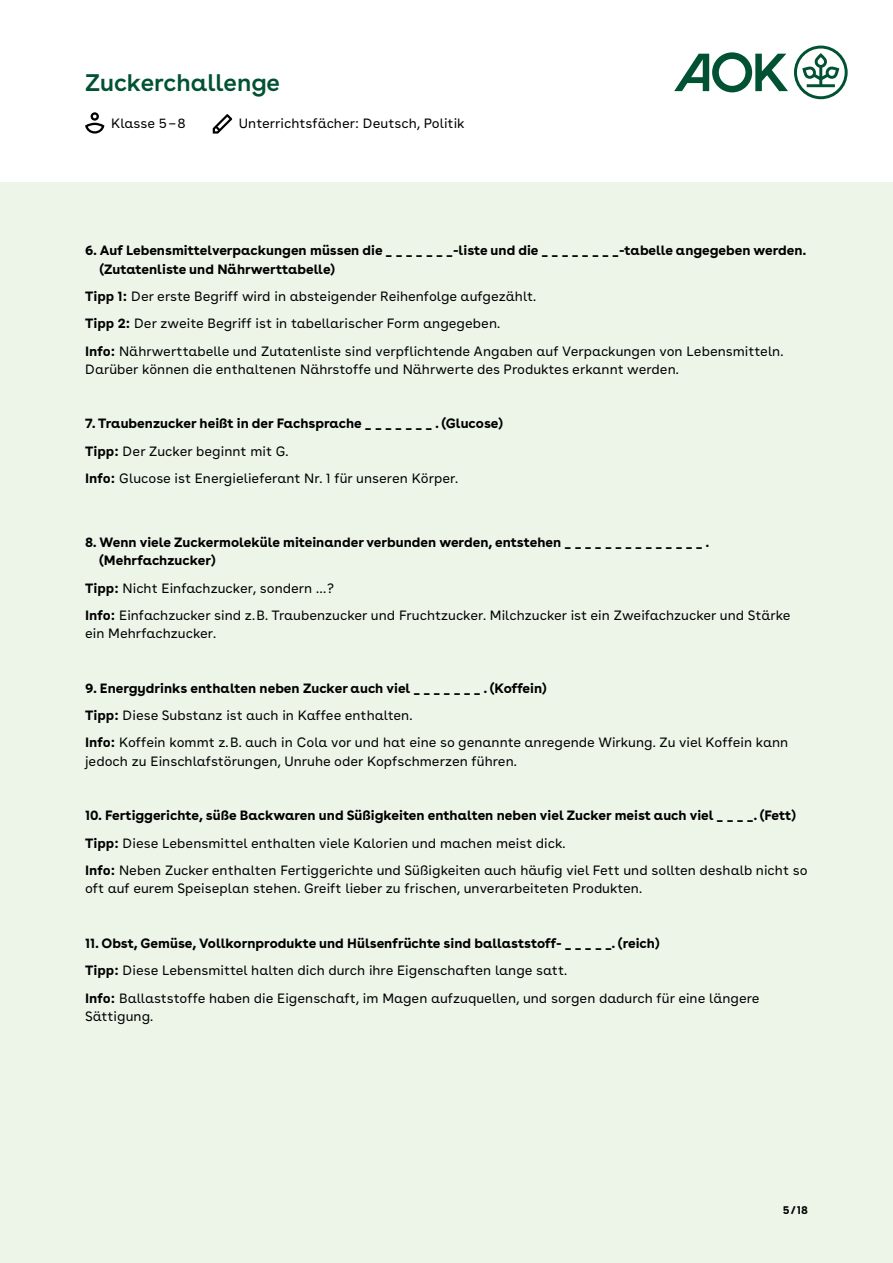
<style>
.page{position:relative;width:893px;height:1263px;background:#fff}
.page>*{position:absolute;margin:0;border:0;box-sizing:border-box;transform-origin:0 0}
.t1{font:600 24px "AOK Buenos Aires";color:#005232}
.t2{font:13.5px/27.3px "AOK Buenos Aires Text";color:#000}
.t3{font:700 13.5px/18.3px "AOK Buenos Aires";color:#000}
.t4{font:700 11.25px "AOK Buenos Aires Text";color:#000}
.s1{font-weight:700}
</style>
<div class="page">
<div style="left:0;top:182px;width:893px;height:1081px;background:#edf5e9"></div>
<svg style="left:674px;top:46px;width:174px;height:53px"></svg>
<svg style="left:85px;top:112px;width:19px;height:22px"></svg>
<svg style="left:213px;top:114px;width:19px;height:20px"></svg>
<h1 class="t1" style="left:85px;top:63px;width:196px">Zuckerchallenge</h1>
<p class="t2" style="left:111px;top:108px;width:76px">Klasse 5–8</p>
<p class="t2" style="left:239px;top:108px;width:227px">Unterrichtsfächer: Deutsch, Politik</p>
<p class="t3" style="left:100px;top:240px;width:708px;text-indent:-15px">6. Auf Lebensmittelverpackungen müssen die _ _ _ _ _ _ _-liste und die _ _ _ _ _ _ _ _-tabelle angegeben werden. (Zutatenliste und Nährwerttabelle)</p>
<p class="t2" style="left:85px;top:281px;width:700px"><span class="s1">Tipp 1:</span> Der erste Begriff wird in absteigender Reihenfolge aufgezählt.<br><span class="s1">Tipp 2:</span> Der zweite Begriff ist in tabellarischer Form angegeben.<br><span class="s1">Info:</span> Nährwerttabelle und Zutatenliste sind verpflichtende Angaben auf Verpackungen von Lebensmitteln.</p>
<p class="t2" style="left:85px;top:354px;width:595px">Darüber können die enthaltenen Nährstoffe und Nährwerte des Produktes erkannt werden.</p>
<p class="t3" style="left:85px;top:413px;width:419px">7. Traubenzucker heißt in der Fachsprache _ _ _ _ _ _ _ . (Glucose)</p>
<p class="t2" style="left:85px;top:436px;width:375px"><span class="s1">Tipp:</span> Der Zucker beginnt mit G.<br><span class="s1">Info:</span> Glucose ist Energielieferant Nr. 1 für unseren Körper.</p>
<p class="t3" style="left:100px;top:532px;width:611px;text-indent:-14px">8. Wenn viele Zuckermoleküle miteinander verbunden werden, entstehen _ _ _ _ _ _ _ _ _ _ _ _ _ _ . (Mehrfachzucker)</p>
<p class="t2" style="left:85px;top:573px;width:707px"><span class="s1">Tipp:</span> Nicht Einfachzucker, sondern …?<br><span class="s1">Info:</span> Einfachzucker sind z.B. Traubenzucker und Fruchtzucker. Milchzucker ist ein Zweifachzucker und Stärke</p>
<p class="t2" style="left:85px;top:618px;width:133px">ein Mehrfachzucker.</p>
<p class="t3" style="left:85px;top:677px;width:463px">9. Energydrinks enthalten neben Zucker auch viel _ _ _ _ _ _ _ . (Koffein)</p>
<p class="t2" style="left:85px;top:700px;width:705px"><span class="s1">Tipp:</span> Diese Substanz ist auch in Kaffee enthalten.<br><span class="s1">Info:</span> Koffein kommt z.B. auch in Cola vor und hat eine so genannte anregende Wirkung. Zu viel Koffein kann</p>
<p class="t2" style="left:85px;top:746px;width:433px">jedoch zu Einschlafstörungen, Unruhe oder Kopfschmerzen führen.</p>
<p class="t3" style="left:85px;top:805px;width:712px">10. Fertiggerichte, süße Backwaren und Süßigkeiten enthalten neben viel Zucker meist auch viel _ _ _ _. (Fett)</p>
<p class="t2" style="left:85px;top:828px;width:724px"><span class="s1">Tipp:</span> Diese Lebensmittel enthalten viele Kalorien und machen meist dick.<br><span class="s1">Info:</span> Neben Zucker enthalten Fertiggerichte und Süßigkeiten auch häufig viel Fett und sollten deshalb nicht so</p>
<p class="t2" style="left:85px;top:874px;width:559px">oft auf eurem Speiseplan stehen. Greift lieber zu frischen, unverarbeiteten Produkten.</p>
<p class="t3" style="left:85px;top:933px;width:576px">11. Obst, Gemüse, Vollkornprodukte und Hülsenfrüchte sind ballaststoff- _ _ _ _ _. (reich)</p>
<p class="t2" style="left:85px;top:956px;width:676px"><span class="s1">Tipp:</span> Diese Lebensmittel halten dich durch ihre Eigenschaften lange satt.<br><span class="s1">Info:</span> Ballaststoffe haben die Eigenschaft, im Magen aufzuquellen, und sorgen dadurch für eine längere</p>
<p class="t2" style="left:85px;top:1001px;width:70px">Sättigung.</p>
<p class="t4" style="left:783px;top:1200px;width:27px">5/18</p>
</div>
